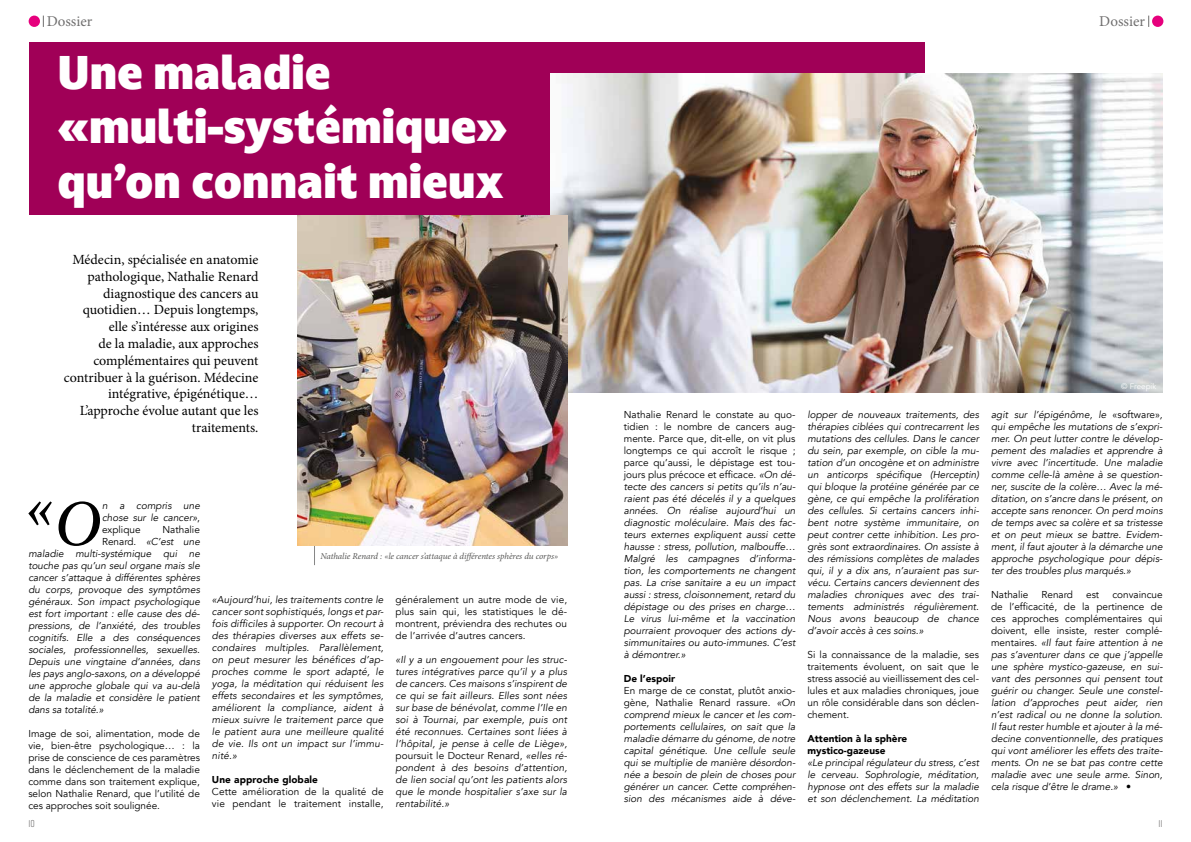
<style>
.page{position:relative;width:1191px;height:842px;background:#fff}
.page>*{position:absolute;margin:0;border:0;box-sizing:border-box;transform-origin:0 0}
.t1{font:italic 500 65.5px "Minion Pro";color:#000}
.t2{font:900 45px/54px "Darkmode Darkmode Off";color:#fff}
.t3{font:15px "Minion Pro";color:#706f6f}
.t4{font:14px/16.8px "Minion Pro";color:#000;text-align:right}
.t5{font:italic 10px/12px "Avenir";color:#000;text-align:justify}
.t6{font:10px/12px "Avenir";color:#000;text-align:justify}
.t7{font:900 10px/12px "Avenir";color:#000}
.t8{font:10px "Rift";color:#706f6f}
.t9{font:italic 9px "Minion Pro";letter-spacing:-.01em;color:#575756}
.t10{font:8px "Avenir";color:#fff}
.s1{font-style:normal}
</style>
<div class="page">
<div style="left:29px;top:43px;width:895px;height:172px;background:#a00057"></div>
<img style="left:550px;top:74px;width:612px;height:319px">
<div style="left:29px;top:16px;width:11px;height:11px;background:#e6007d;border-radius:50%"></div>
<div style="left:1152px;top:16px;width:11px;height:11px;background:#e6007d;border-radius:50%"></div>
<img style="left:298px;top:215px;width:269px;height:331px">
<svg style="left:314px;top:546px;width:1px;height:19px"></svg>
<h3 class="t3" style="left:47px;top:11px;width:47px">Dossier</h3>
<h3 class="t3" style="left:1099px;top:11px;width:47px">Dossier</h3>
<h2 class="t2" style="left:57px;top:45px;width:451px">Une maladie «multi-systémique» qu’on connait mieux</h2>
<p class="t4" style="left:64px;top:251px;width:196px">Médecin, spécialisée en anatomie pathologique, Nathalie Renard diagnostique des cancers au quotidien… Depuis longtemps, elle s’intéresse aux origines<br>de la maladie, aux approches complémentaires qui peuvent contribuer à la guérison. Médecine intégrative, épigénétique…<br>L’approche évolue autant que les traitements.</p>
<h1 class="t1" style="left:25px;top:470px;width:78px">«O</h1>
<p class="t5" style="left:102px;top:500px;width:99px">n a compris une chose sur le cancer»<span class="s1">, explique</span></p>
<p class="t6" style="left:162px;top:524px;width:39px">Nathalie</p>
<p class="t5" style="left:102px;top:536px;width:99px"><span class="s1">Renard.</span> «C’est une</p>
<p class="t5" style="left:28px;top:548px;width:173px">maladie multi-systémique qui ne</p>
<p class="t5" style="left:28px;top:560px;width:173px">touche pas qu’un seul organe mais sle</p>
<p class="t5" style="left:28px;top:572px;width:173px">cancer s’attaque à différentes sphères</p>
<p class="t5" style="left:28px;top:584px;width:173px">du corps, provoque des symptômes</p>
<p class="t5" style="left:28px;top:596px;width:173px">généraux. Son impact psychologique</p>
<p class="t5" style="left:28px;top:608px;width:173px">est fort important : elle cause des dé-</p>
<p class="t5" style="left:28px;top:620px;width:173px">pressions, de l’anxiété, des troubles</p>
<p class="t5" style="left:28px;top:632px;width:173px">cognitifs. Elle a des conséquences</p>
<p class="t5" style="left:28px;top:644px;width:173px">sociales, professionnelles, sexuelles.</p>
<p class="t5" style="left:28px;top:656px;width:173px">Depuis une vingtaine d’années, dans</p>
<p class="t5" style="left:28px;top:668px;width:173px">les pays anglo-saxons, on a développé</p>
<p class="t5" style="left:28px;top:680px;width:173px">une approche globale qui va au-delà</p>
<p class="t5" style="left:28px;top:692px;width:173px">de la maladie et considère le patient</p>
<p class="t5" style="left:28px;top:704px;width:77px">dans sa totalité.»</p>
<p class="t6" style="left:28px;top:728px;width:173px">Image de soi, alimentation, mode de vie, bien-être psychologique… : la prise de conscience de ces paramètres dans le déclenchement de la maladie comme dans son traitement explique, selon Nathalie Renard, que l’utilité de ces approches soit soulignée.</p>
<p class="t9" style="left:320px;top:550px;width:239px">Nathalie Renard : «le cancer s’attaque à différentes sphères du corps»</p>
<p class="t5" style="left:212px;top:593px;width:173px">«Aujourd’hui, les traitements contre le cancer sont sophistiqués, longs et par&shy;fois difficiles à supporter. On recourt à des thérapies diverses aux effets se&shy;condaires multiples. Parallèlement, on peut mesurer les bénéfices d’ap&shy;proches comme le sport adapté, le yoga, la méditation qui réduisent les effets secondaires et les symptômes, améliorent la compliance, aident à mieux suivre le traitement parce que le patient aura une meilleure qualité de vie. Ils ont un impact sur l’immu&shy;nité.»</p>
<p class="t7" style="left:212px;top:773px;width:107px">Une approche globale</p>
<p class="t6" style="left:212px;top:785px;width:173px">Cette amélioration de la qualité de vie pendant le traitement installe,</p>
<p class="t6" style="left:395px;top:593px;width:173px">généralement un autre mode de vie, plus sain qui, les statistiques le dé&shy;montrent, préviendra des rechutes ou de l’arrivée d’autres cancers.</p>
<p class="t5" style="left:395px;top:653px;width:173px">«Il y a un engouement pour les struc&shy;tures intégratives parce qu’il y a plus de cancers. Ces maisons s’inspirent de ce qui se fait ailleurs. Elles sont nées sur base de bénévolat, comme l’Ile en soi à Tournai, par exemple, puis ont été reconnues. Certaines sont liées à l’hôpital, je pense à celle de Liège», <span class="s1">poursuit le Docteur Renard,</span> «elles ré&shy;pondent à des besoins d’attention, de lien social qu’ont les patients alors que le monde hospitalier s’axe sur la rentabilité.»</p>
<p class="t5" style="left:624px;top:409px;width:173px"><span class="s1">Nathalie Renard le constate au quo&shy;tidien : le nombre de cancers aug&shy;mente. Parce que, dit-elle, on vit plus longtemps ce qui accroît le risque ; parce qu’aussi, le dépistage est tou&shy;jours plus précoce et efficace.</span> «On dé&shy;tecte des cancers si petits qu’ils n’au&shy;raient pas été décelés il y a quelques années. On réalise aujourd’hui un diagnostic moléculaire. Mais des fac&shy;teurs externes expliquent aussi cette hausse : stress, pollution, malbouffe… Malgré les campagnes d’informa&shy;tion, les comportements ne changent pas. La crise sanitaire a eu un impact aussi : stress, cloisonnement, retard du dépistage ou des prises en charge… Le virus lui-même et la vaccination pourraient provoquer des actions dy&shy;simmunitaires ou auto-immunes. C’est à démontrer.»</p>
<p class="t7" style="left:624px;top:672px;width:53px">De l’espoir</p>
<p class="t5" style="left:624px;top:685px;width:173px"><span class="s1">En marge de ce constat, plutôt anxio&shy;gène, Nathalie Renard rassure.</span> «On comprend mieux le cancer et les com&shy;portements cellulaires, on sait que la maladie démarre du génome, de notre capital génétique. Une cellule seule qui se multiplie de manière désordon&shy;née a besoin de plein de choses pour générer un cancer. Cette compréhen&shy;sion des mécanismes aide à déve-</p>
<p class="t5" style="left:807px;top:409px;width:173px">lopper de nouveaux traitements, des thérapies ciblées qui contrecarrent les mutations des cellules. Dans le cancer du sein, par exemple, on cible la mu&shy;tation d’un oncogène et on administre un anticorps spécifique (Herceptin) qui bloque la protéine générée par ce gène, ce qui empêche la prolifération des cellules. Si certains cancers inhi&shy;bent notre système immunitaire, on peut contrer cette inhibition. Les pro&shy;grès sont extraordinaires. On assiste à des rémissions complètes de malades qui, il y a dix ans, n’auraient pas sur&shy;vécu. Certains cancers deviennent des maladies chroniques avec des trai&shy;tements administrés régulièrement.<br>Nous avons beaucoup de chance d’avoir accès à ces soins.»</p>
<p class="t6" style="left:807px;top:649px;width:173px">Si la connaissance de la maladie, ses traitements évoluent, on sait que le stress associé au vieillissement des cel&shy;lules et aux maladies chroniques, joue un rôle considérable dans son déclen&shy;chement.</p>
<p class="t7" style="left:807px;top:732px;width:101px">Attention à la sphère mystico-gazeuse</p>
<p class="t5" style="left:807px;top:757px;width:173px">«Le principal régulateur du stress, c’est le cerveau. Sophrologie, méditation, hypnose ont des effets sur la maladie et son déclenchement. La méditation</p>
<p class="t10" style="left:1121px;top:381px;width:37px">© Freepik</p>
<p class="t5" style="left:991px;top:409px;width:173px">agit sur l’épigénôme, le <span class="s1">«software»</span>, qui empêche les mutations de s’expri&shy;mer. On peut lutter contre le dévelop&shy;pement des maladies et apprendre à vivre avec l’incertitude. Une maladie comme celle-là amène à se question&shy;ner, suscite de la colère… Avec la mé&shy;ditation, on s’ancre dans le présent, on accepte sans renoncer. On perd moins de temps avec sa colère et sa tristesse et on peut mieux se battre. Evidem&shy;ment, il faut ajouter à la démarche une approche psychologique pour dépis&shy;ter des troubles plus marqués.»</p>
<p class="t6" style="left:991px;top:589px;width:39px">Nathalie</p>
<p class="t6" style="left:1041px;top:589px;width:33px">Renard</p>
<p class="t6" style="left:1086px;top:589px;width:15px">est</p>
<p class="t5" style="left:991px;top:589px;width:173px;text-indent:121px"><span class="s1">convaincue de l’efficacité, de la pertinence de ces approches complémentaires qui doivent, elle insiste, rester complé&shy;mentaires.</span> «Il faut faire attention à ne pas s’aventurer dans ce que j’appelle une sphère mystico-gazeuse, en sui&shy;vant des personnes qui pensent tout guérir ou changer. Seule une constel&shy;lation d’approches peut aider, rien n’est radical ou ne donne la solution.<br>Il faut rester humble et ajouter à la mé&shy;decine conventionnelle, des pratiques qui vont améliorer les effets des traite&shy;ments. On ne se bat pas contre cette maladie avec une seule arme. Sinon, cela risque d’être le drame.» <span class="s1">•</span></p>
<p class="t8" style="left:28px;top:816px;width:8px">10</p>
<p class="t8" style="left:1158px;top:816px;width:6px">11</p>
</div>
